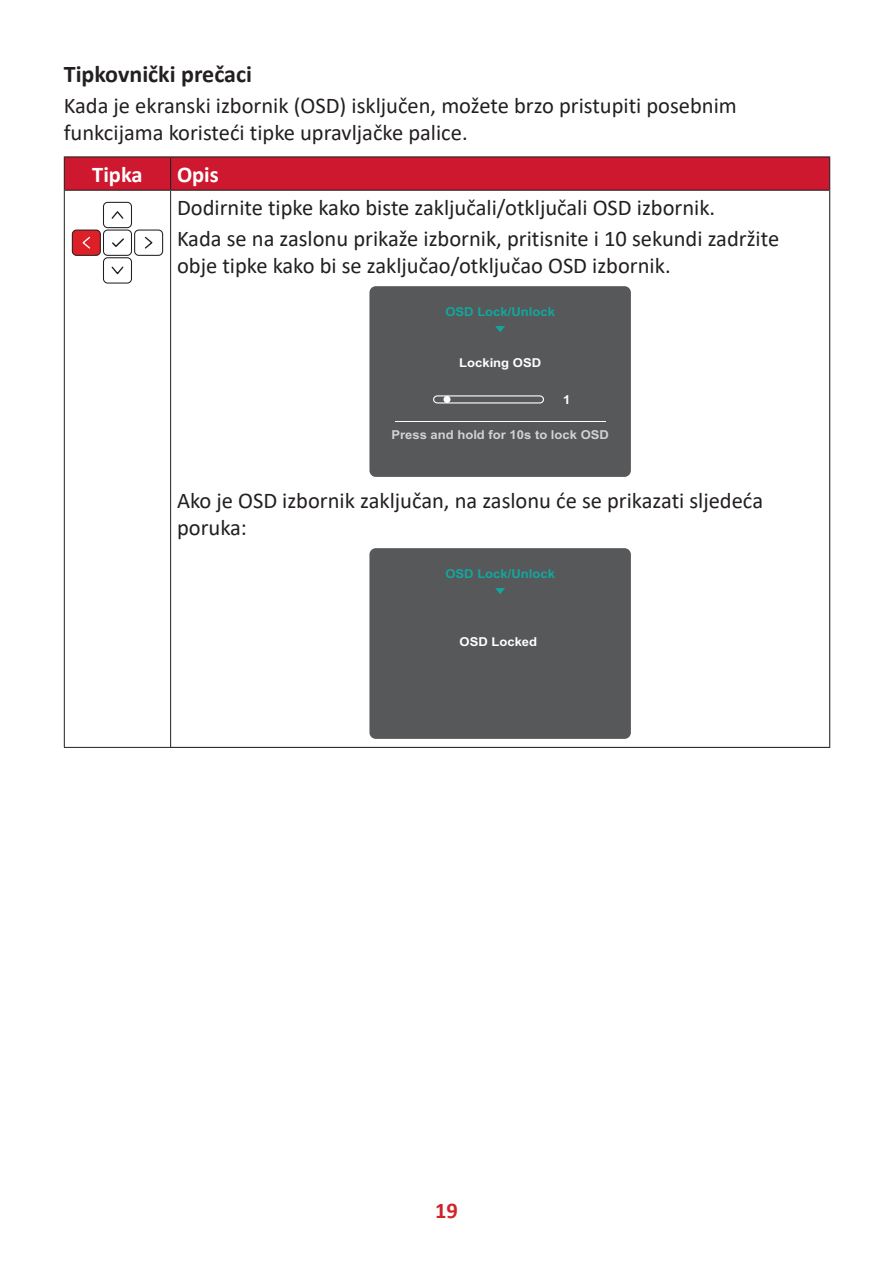
<style>
.page{position:relative;width:893px;height:1263px;background:#fff}
.page>*{position:absolute;margin:0;border:0;box-sizing:border-box;transform-origin:0 0}
.t1{font:700 24px "Calibri";color:#231f20}
.t2{font:22.5px/27px "Calibri";color:#231f20}
.t3{font:700 22.5px "Calibri";color:#fff}
.t4{font:700 22.5px "Calibri";color:#d1232a}
.t5{font:700 12.3px "Arial";color:#12a79d;scale:1.06 1}
.t6{font:700 12.3px "Arial";color:#d1d2d4;scale:1.06 1}
.t7{font:700 12.3px "Arial";color:#fff;scale:1.06 1}
</style>
<div class="page">
<div style="left:65px;top:157px;width:764px;height:33px;background:#ce182f"></div>
<hr style="left:64px;top:156px;width:107px;height:1px;background:#231f20">
<hr style="left:64px;top:157px;width:1px;height:33px;background:#231f20">
<hr style="left:171px;top:156px;width:659px;height:1px;background:#231f20">
<hr style="left:170px;top:157px;width:1px;height:33px;background:#231f20">
<hr style="left:829px;top:157px;width:1px;height:33px;background:#231f20">
<hr style="left:64px;top:190px;width:107px;height:1px;background:#231f20">
<hr style="left:171px;top:190px;width:659px;height:1px;background:#231f20">
<hr style="left:829px;top:191px;width:1px;height:556px;background:#231f20">
<hr style="left:171px;top:747px;width:659px;height:1px;background:#231f20">
<hr style="left:64px;top:191px;width:1px;height:556px;background:#231f20">
<hr style="left:170px;top:191px;width:1px;height:556px;background:#231f20">
<hr style="left:64px;top:747px;width:107px;height:1px;background:#231f20">
<div style="left:103px;top:257px;width:29px;height:27px;border:1px solid #231f20;border-radius:4px"></div>
<svg style="left:111px;top:266px;width:13px;height:9px"></svg>
<div style="left:103px;top:202px;width:29px;height:26px;border:1px solid #231f20;border-radius:4px"></div>
<svg style="left:111px;top:211px;width:13px;height:8px"></svg>
<div style="left:134px;top:230px;width:29px;height:26px;border:1px solid #231f20;border-radius:4px"></div>
<svg style="left:144px;top:236px;width:9px;height:13px"></svg>
<div style="left:72px;top:230px;width:28px;height:25px;background:#dd1f28;border-radius:4px"></div>
<div style="left:72px;top:230px;width:29px;height:26px;border:1px solid #231f20;border-radius:4px"></div>
<svg style="left:82px;top:236px;width:9px;height:13px"></svg>
<div style="left:103px;top:230px;width:29px;height:26px;border:1px solid #231f20;border-radius:4px"></div>
<svg style="left:112px;top:238px;width:12px;height:9px"></svg>
<div style="left:369px;top:286px;width:262px;height:191px;background:#57585a;border-radius:6px"></div>
<hr style="left:395px;top:421px;width:211px;height:1px;background:#fff">
<div style="left:433px;top:395px;width:111px;height:8px;border:1px solid #fff;border-radius:4px"></div>
<div style="left:443px;top:396px;width:7px;height:7px;background:#fff;border-radius:50%"></div>
<svg style="left:495px;top:326px;width:10px;height:6px"></svg>
<div style="left:369px;top:548px;width:262px;height:191px;background:#57585a;border-radius:6px"></div>
<svg style="left:495px;top:588px;width:10px;height:6px"></svg>
<p class="t1" style="left:64px;top:57px;width:190px">Tipkovnički prečaci</p>
<p class="t2" style="left:64px;top:91px;width:675px">Kada je ekranski izbornik (OSD) isključen, možete brzo pristupiti posebnim funkcijama koristeći tipke upravljačke palice.</p>
<p class="t3" style="left:92px;top:158px;width:52px">Tipka</p>
<p class="t3" style="left:177px;top:158px;width:43px">Opis</p>
<p class="t2" style="left:177px;top:191px;width:604px;line-height:31.2px">Dodirnite tipke kako biste zaključali/otključali OSD izbornik.<br>Kada se na zaslonu prikaže izbornik, pritisnite i 10 sekundi zadržite</p>
<p class="t2" style="left:177px;top:252px;width:495px">obje tipke kako bi se zaključao/otključao OSD izbornik.</p>
<p class="t5" style="left:445px;top:303px;width:105px">OSD Lock/Unlock</p>
<p class="t7" style="left:459px;top:354px;width:79px">Locking OSD</p>
<p class="t7" style="left:563px;top:391px;width:8px">1</p>
<p class="t6" style="left:391px;top:426px;width:207px">Press and hold for 10s to lock OSD</p>
<p class="t2" style="left:177px;top:487px;width:588px">Ako je OSD izbornik zaključan, na zaslonu će se prikazati sljedeća poruka:</p>
<p class="t5" style="left:445px;top:565px;width:105px">OSD Lock/Unlock</p>
<p class="t7" style="left:460px;top:633px;width:75px">OSD Locked</p>
<p class="t4" style="left:435px;top:1194px;width:24px">19</p>
</div>
